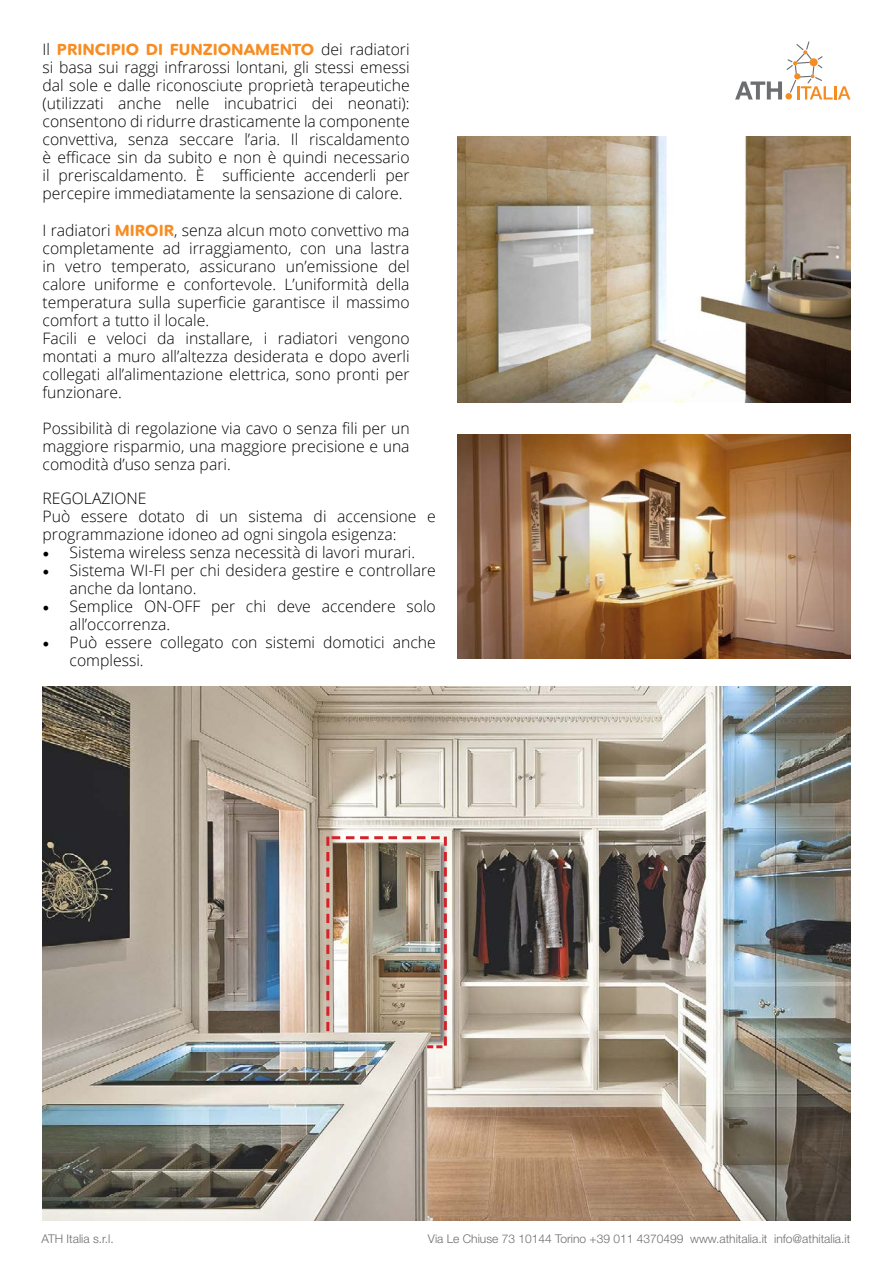
<style>
.page{position:relative;width:893px;height:1263px;background:#fff}
.page>*{position:absolute;margin:0;border:0;box-sizing:border-box;transform-origin:0 0}
.t1{font:300 15.75px/18px "Open Sans";color:#000}
.t2{font:700 15.75px "Avenir Next Rounded Pro";color:#f78d22}
.t3{font:300 12px "Helvetica Neue LT Std";color:#6d6e71}
.s1{font-family:"Open Sans";font-weight:300;color:#000}
.s2{font-family:"Avenir Next Rounded Pro";font-weight:700;color:#f78d22}
.s3{font-family:"Minion Pro";font-weight:400;font-size:18px}
</style>
<div class="page">
<svg style="left:735px;top:41px;width:115px;height:59px"></svg>
<img style="left:43px;top:686px;width:807px;height:534px">
<img style="left:326px;top:836px;width:121px;height:212px">
<img style="left:457px;top:434px;width:393px;height:224px">
<img style="left:457px;top:136px;width:393px;height:267px">
<p class="t2" style="left:43px;top:39px;width:369px"><span class="s1">Il</span> PRINCIPIO DI FUNZIONAMENTO <span class="s1">dei radiatori</span></p>
<p class="t1" style="left:43px;top:57px;width:369px;text-align:justify">si basa sui raggi infrarossi lontani, gli stessi emessi dal sole e dalle riconosciute proprietà terapeutiche (utilizzati anche nelle incubatrici dei neonati): consentono di ridurre drasticamente la componente convettiva, senza seccare l’aria. Il riscaldamento è efficace sin da subito e non è quindi necessario il preriscaldamento. È sufficiente accenderli per percepire immediatamente la sensazione di calore.</p>
<p class="t1" style="left:43px;top:220px;width:369px">I radiatori <span class="s2">MIROIR</span>, senza alcun moto convettivo ma completamente ad irraggiamento, con una lastra in vetro temperato, assicurano un’emissione del calore uniforme e confortevole. L’uniformità della temperatura sulla superficie garantisce il massimo comfort a tutto il locale.<br>Facili e veloci da installare, i radiatori vengono montati a muro all’altezza desiderata e dopo averli collegati all’alimentazione elettrica, sono pronti per funzionare.</p>
<p class="t1" style="left:43px;top:418px;width:369px;text-align:justify">Possibilità di regolazione via cavo o senza fili per un maggiore risparmio, una maggiore precisione e una comodità d’uso senza pari.</p>
<p class="t1" style="left:43px;top:489px;width:395px">REGOLAZIONE<br>Può essere dotato di un sistema di accensione e programmazione idoneo ad ogni singola esigenza:</p>
<p class="t1" style="left:43px;top:543px;width:374px"><span class="s3">•</span> Sistema wireless senza necessità di lavori murari.</p>
<p class="t1" style="left:70px;top:561px;width:368px;text-indent:-27px"><span class="s3">•</span> Sistema WI-FI per chi desidera gestire e controllare anche da lontano.</p>
<p class="t1" style="left:70px;top:597px;width:368px;text-indent:-27px"><span class="s3">•</span> Semplice ON-OFF per chi deve accendere solo all’occorrenza.</p>
<p class="t1" style="left:70px;top:633px;width:368px;text-indent:-27px"><span class="s3">•</span> Può essere collegato con sistemi domotici anche complessi.</p>
<p class="t3" style="left:41px;top:1232px;width:74px">ATH Italia s.r.l.</p>
<p class="t3" style="left:428px;top:1232px;width:424px">Via Le Chiuse 73 10144 Torino +39 011 4370499 www.athitalia.it info@athitalia.it</p>
</div>
